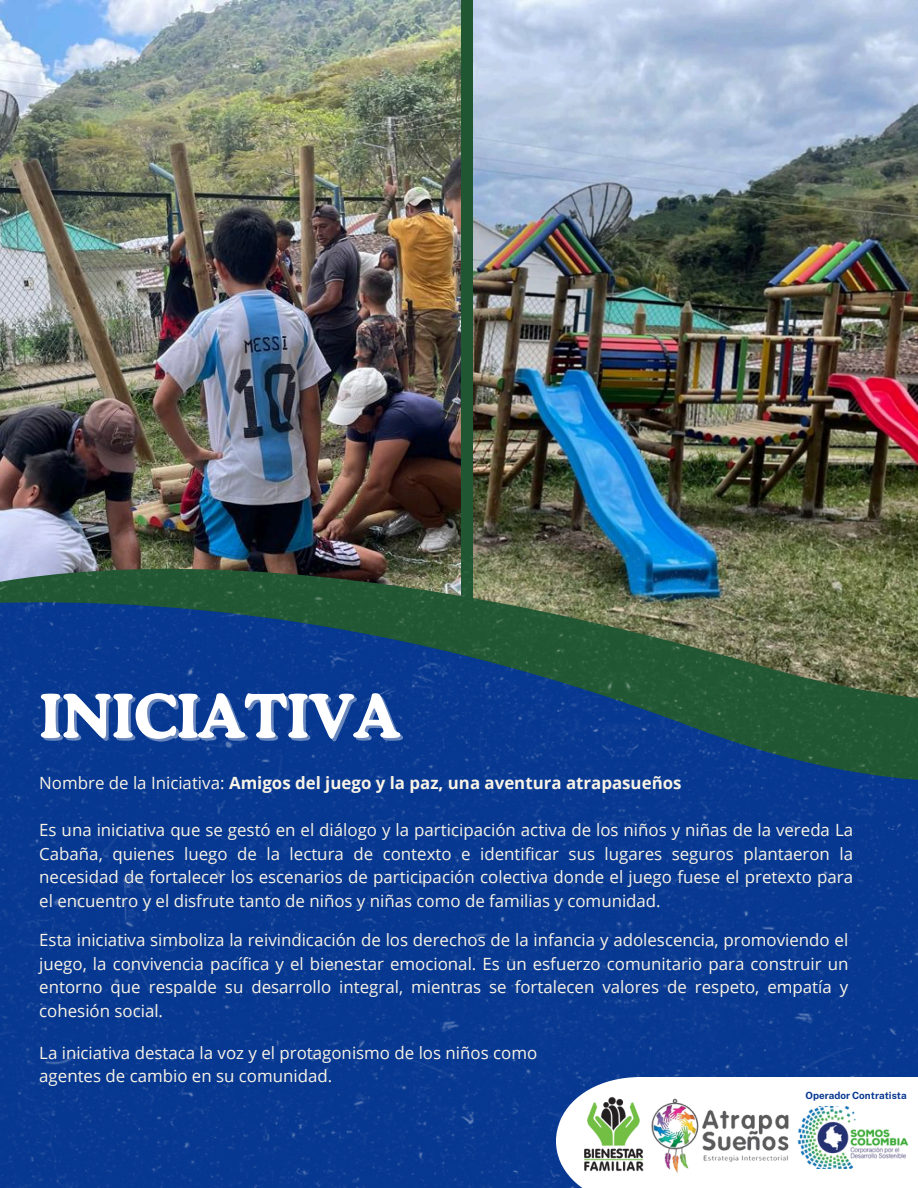
<style>
.page{position:relative;width:918px;height:1188px;background:#fff}
.page>*{position:absolute;margin:0;border:0;box-sizing:border-box;transform-origin:0 0}
.t1{font:700 60.15px "Cooper BT";color:#fff}
.t2{font:16.8px/23.7px "Open Sans";color:#faf4e6;text-align:justify}
.t3{font:700 16.8px "Open Sans";color:#faf4e6}
.t4{font:700 9.9px "Public Sans";color:#063791}
.s1{font-weight:400}
</style>
<div class="page">
<img style="left:0;top:0;width:460px;height:124px">
<img style="left:474px;top:0;width:444px;height:124px">
<img style="left:0;top:124px;width:918px;height:420px">
<img style="left:0;top:544px;width:918px;height:644px">
<svg style="left:556px;top:1077px;width:362px;height:111px"></svg>
<img style="left:581px;top:1095px;width:214px;height:79px">
<img style="left:797px;top:1107px;width:112px;height:62px">
<p class="t1" style="left:40px;top:679px;width:361px">INICIATIVA</p>
<p class="t3" style="left:39px;top:771px;width:644px"><span class="s1">Nombre de la Iniciativa:</span> Amigos del juego y la paz, una aventura atrapasueños</p>
<h1 class="t2" style="left:39px;top:818px;width:815px">Es una iniciativa que se gestó en el diálogo y la participación activa de los niños y niñas de la vereda La Cabaña, quienes luego de la lectura de contexto e identificar sus lugares seguros plantaeron la necesidad de fortalecer los escenarios de participación colectiva donde el juego fuese el pretexto para el encuentro y el disfrute tanto de niños y niñas como de familias y comunidad.</h1>
<h2 class="t2" style="left:39px;top:928px;width:811px">Esta iniciativa simboliza la reivindicación de los derechos de la infancia y adolescencia, promoviendo el juego, la convivencia pacífica y el bienestar emocional. Es un esfuerzo comunitario para construir un entorno que respalde su desarrollo integral, mientras se fortalecen valores de respeto, empatía y cohesión social.</h2>
<h2 class="t2" style="left:39px;top:1040px;width:499px">La iniciativa destaca la voz y el protagonismo de los niños como agentes de cambio en su comunidad.</h2>
<p class="t4" style="left:806px;top:1090px;width:103px">Operador Contratista</p>
</div>
